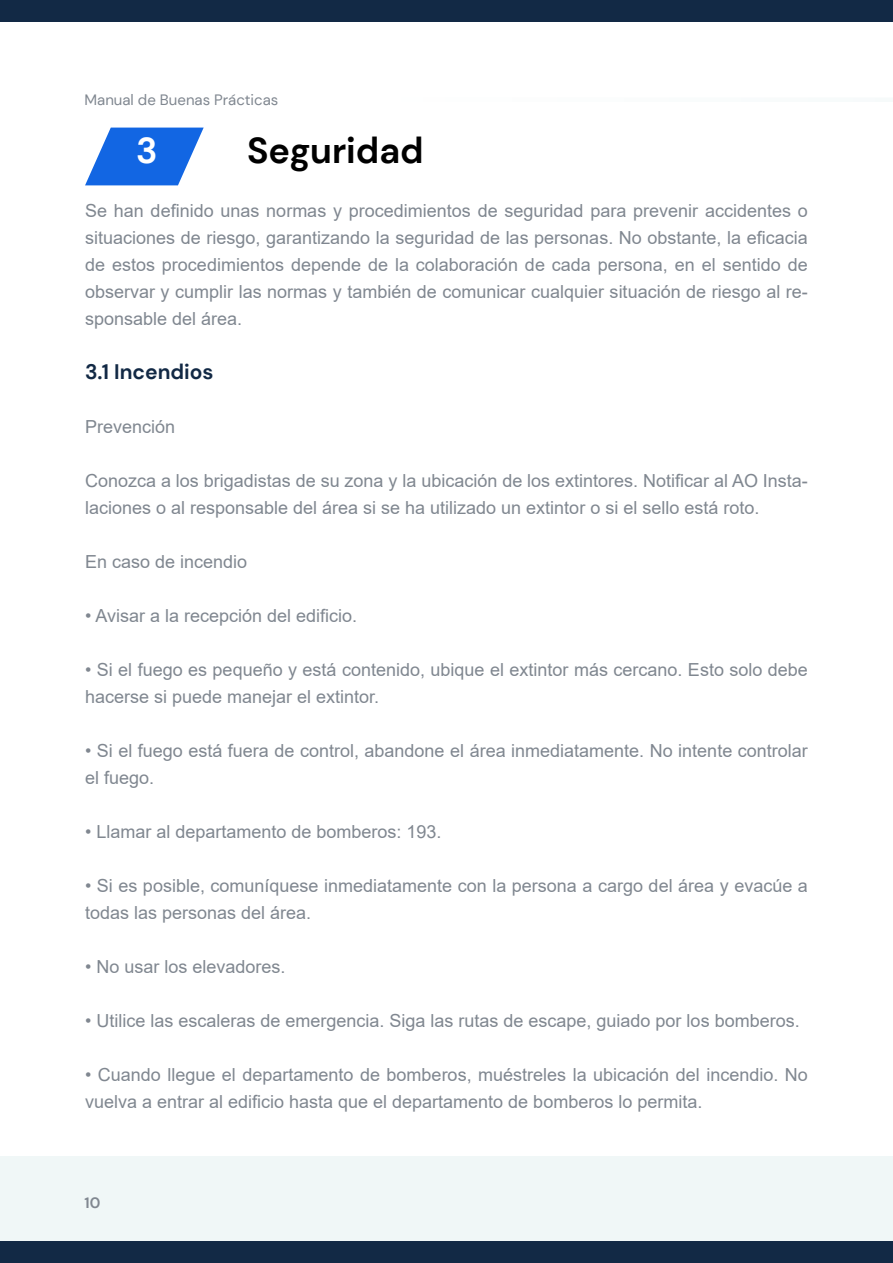
<style>
.page{position:relative;width:893px;height:1263px;background:#fff}
.page>*{position:absolute;margin:0;border:0;box-sizing:border-box;transform-origin:0 0}
.t1{font:700 36px "DM Sans";color:#000}
.t2{font:700 36px "DM Sans";color:#fff}
.t3{font:700 21px "DM Sans";color:#122945}
.t4{font:18px/27px "Arial";color:#808790}
.t5{font:15px "DM Sans";color:#808790}
.t6{font:700 15px "DM Sans";color:#808790}
</style>
<div class="page">
<svg style="left:85px;top:128px;width:119px;height:57px"></svg>
<div style="left:0;top:1157px;width:893px;height:106px;background:#f0f7f7"></div>
<div style="left:0;top:1242px;width:893px;height:21px;background:#122945"></div>
<div style="left:0;top:0;width:893px;height:21px;background:#122945"></div>
<p class="t5" style="left:85px;top:91px;width:195px">Manual de Buenas Prácticas</p>
<h1 class="t2" style="left:136px;top:128px;width:23px">3</h1>
<h1 class="t1" style="left:247px;top:128px;width:178px">Seguridad</h1>
<p class="t4" style="left:85px;top:197px;width:724px;text-align:justify">Se han definido unas normas y procedimientos de seguridad para prevenir accidentes o situaciones de riesgo, garantizando la seguridad de las personas. No obstante, la eficacia de estos procedimientos depende de la colaboración de cada persona, en el sentido de observar y cumplir las normas y también de comunicar cualquier situación de riesgo al re&shy;sponsable del área.</p>
<p class="t3" style="left:85px;top:359px;width:130px">3.1 Incendios</p>
<p class="t4" style="left:85px;top:413px;width:92px">Prevención</p>
<p class="t4" style="left:85px;top:467px;width:724px">Conozca a los brigadistas de su zona y la ubicación de los extintores. Notificar al AO Insta&shy;laciones o al responsable del área si se ha utilizado un extintor o si el sello está roto.</p>
<p class="t4" style="left:85px;top:548px;width:164px">En caso de incendio</p>
<p class="t4" style="left:85px;top:602px;width:274px">• Avisar a la recepción del edificio.</p>
<p class="t4" style="left:85px;top:656px;width:724px">• Si el fuego es pequeño y está contenido, ubique el extintor más cercano. Esto solo debe hacerse si puede manejar el extintor.</p>
<p class="t4" style="left:85px;top:737px;width:724px">• Si el fuego está fuera de control, abandone el área inmediatamente. No intente controlar el fuego.</p>
<p class="t4" style="left:85px;top:818px;width:358px">• Llamar al departamento de bomberos: 193.</p>
<p class="t4" style="left:85px;top:872px;width:724px">• Si es posible, comuníquese inmediatamente con la persona a cargo del área y evacúe a todas las personas del área.</p>
<p class="t4" style="left:85px;top:953px;width:202px">• No usar los elevadores.</p>
<p class="t4" style="left:85px;top:1007px;width:716px">• Utilice las escaleras de emergencia. Siga las rutas de escape, guiado por los bomberos.</p>
<p class="t4" style="left:85px;top:1061px;width:724px">• Cuando llegue el departamento de bomberos, muéstreles la ubicación del incendio. No vuelva a entrar al edificio hasta que el departamento de bomberos lo permita.</p>
<p class="t6" style="left:85px;top:1194px;width:17px">10</p>
</div>
